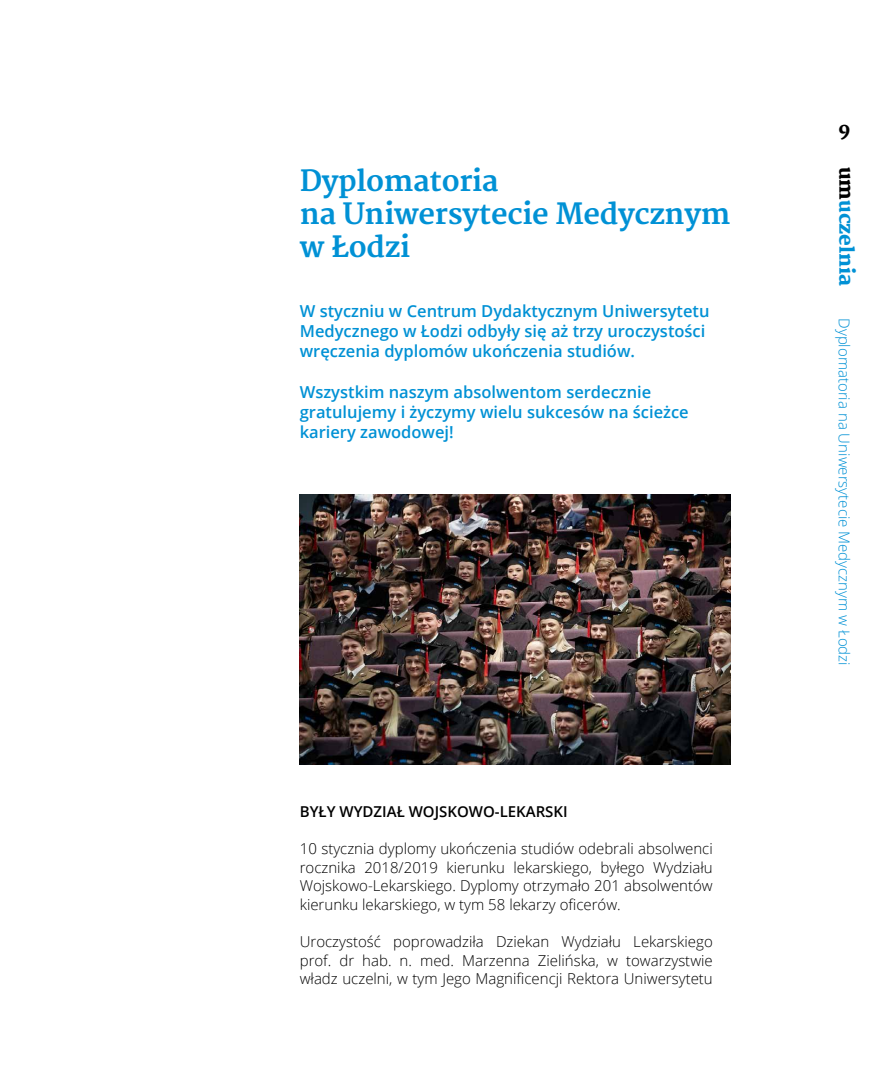
<style>
.page{position:relative;width:893px;height:1085px;background:#fff}
.page>*{position:absolute;margin:0;border:0;box-sizing:border-box;transform-origin:0 0}
.t1{font:700 28.5px/33px "Merriweather";letter-spacing:-.01em;color:#0091d5}
.t2{font:800 19.5px "Merriweather";color:#0091d5}
.t3{font:800 18.45px "Merriweather";color:#000}
.t4{font:600 16.5px/20.2px "Open Sans";color:#0091d5}
.t5{font:300 15px/18.6px "Open Sans";color:#000;text-align:justify}
.t6{font:300 15px "Open Sans";color:#0091d5}
.t7{font:600 15px "Open Sans";color:#000}
.s1{color:#000}
</style>
<div class="page">
<img style="left:300px;top:494px;width:430px;height:270px">
<h1 class="t1" style="left:300px;top:165px;width:432px">Dyplomatoria<br>na Uniwersytecie Medycznym w Łodzi</h1>
<p class="t4" style="left:300px;top:300px;width:411px">W styczniu w Centrum Dydaktycznym Uniwersytetu<br>Medycznego w Łodzi odbyły się aż trzy uroczystości wręczenia dyplomów ukończenia studiów.</p>
<p class="t4" style="left:300px;top:381px;width:391px">Wszystkim naszym absolwentom serdecznie gratulujemy i życzymy wielu sukcesów na ścieżce kariery zawodowej!</p>
<p class="t7" style="left:300px;top:800px;width:269px">BYŁY WYDZIAŁ WOJSKOWO-LEKARSKI</p>
<p class="t5" style="left:300px;top:838px;width:415px">10 stycznia dyplomy ukończenia studiów odebrali absolwenci rocznika 2018/2019 kierunku lekarskiego, byłego Wydziału Wojskowo-Lekarskiego. Dyplomy otrzymało 201 absolwentów kierunku lekarskiego, w tym 58 lekarzy oficerów.</p>
<p class="t5" style="left:300px;top:931px;width:415px">Uroczystość poprowadziła Dziekan Wydziału Lekarskiego prof. dr hab. n. med. Marzenna Zielińska, w towarzystwie władz uczelni, w tym Jego Magnificencji Rektora Uniwersytetu</p>
<p class="t3" style="left:838px;top:119px;width:14px">9</p>
<h2 class="t2" style="left:858px;top:166px;width:121px;rotate:90deg"><span class="s1">um</span>uczelnia</h2>
<p class="t6" style="left:855px;top:318px;width:349px;rotate:90deg">Dyplomatoria na Uniwersytecie Medycznym w Łodzi</p>
</div>
